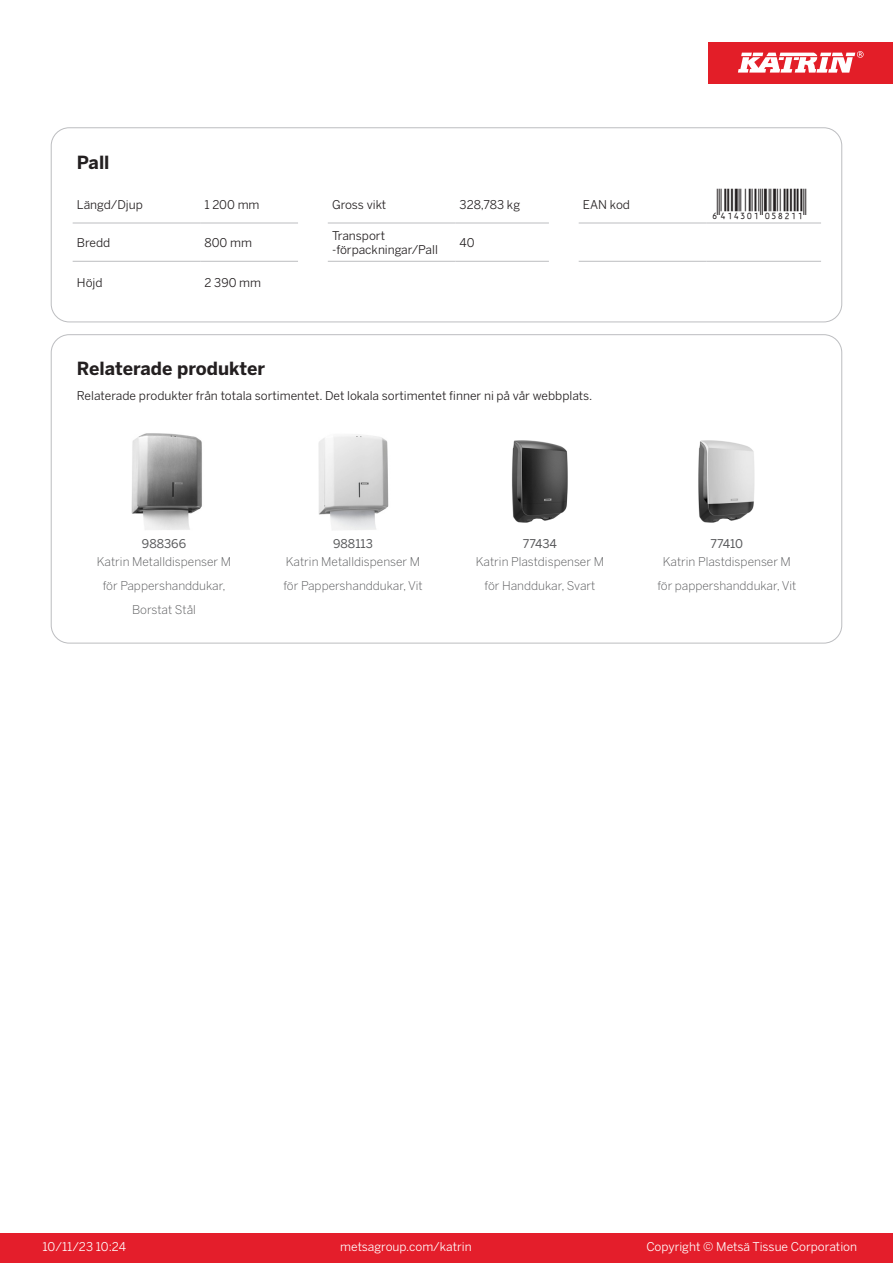
<style>
.page{position:relative;width:893px;height:1263px;background:#fff}
.page>*{position:absolute;margin:0;border:0;box-sizing:border-box;transform-origin:0 0}
.T_EAN{font:30px "Viisas EAN Matala";color:#231f20}
.T_TableHeader{font:700 18px "Benton Sans";color:#231f20}
.T_RelatedName{font:300 12px/24px "Benton Sans";color:#57585a;text-align:center}
.T_TableBody{font:12px "Benton Sans";color:#231f20}
.t1{font:12px "Benton Sans";color:#fff}
.T_RelatedCode{font:12px "Benton Sans";color:#57585a}
</style>
<div class="page">
<div style="left:0;top:1233px;width:893px;height:30px;background:#e41e2b"></div>
<div style="left:708px;top:43px;width:185px;height:41px;background:#e31e28"></div>
<svg style="left:738px;top:51px;width:126px;height:22px"></svg>
<hr style="left:73px;top:223px;width:127px;height:1px;background:#bcbdc0">
<hr style="left:200px;top:223px;width:98px;height:1px;background:#bcbdc0">
<hr style="left:328px;top:223px;width:127px;height:1px;background:#bcbdc0">
<hr style="left:455px;top:223px;width:94px;height:1px;background:#bcbdc0">
<hr style="left:579px;top:223px;width:127px;height:1px;background:#bcbdc0">
<hr style="left:706px;top:223px;width:115px;height:1px;background:#bcbdc0">
<hr style="left:73px;top:261px;width:127px;height:1px;background:#bcbdc0">
<hr style="left:200px;top:261px;width:98px;height:1px;background:#bcbdc0">
<hr style="left:328px;top:261px;width:127px;height:1px;background:#bcbdc0">
<hr style="left:455px;top:261px;width:94px;height:1px;background:#bcbdc0">
<hr style="left:579px;top:261px;width:127px;height:1px;background:#bcbdc0">
<hr style="left:706px;top:261px;width:115px;height:1px;background:#bcbdc0">
<div style="left:51px;top:128px;width:791px;height:194px;border:1px solid #bcbdc0;border-radius:18px"></div>
<img style="left:131px;top:433px;width:71px;height:97px">
<img style="left:318px;top:435px;width:71px;height:95px">
<img style="left:512px;top:440px;width:56px;height:83px">
<img style="left:698px;top:440px;width:57px;height:83px">
<p class="T_TableHeader" style="left:77px;top:151px;width:34px">Pall</p>
<p class="T_TableBody" style="left:77px;top:197px;width:68px">Längd/Djup</p>
<p class="T_TableBody" style="left:204px;top:197px;width:57px">1 200 mm</p>
<p class="T_TableBody" style="left:332px;top:197px;width:56px">Gross vikt</p>
<p class="T_TableBody" style="left:460px;top:197px;width:62px">328,783 kg</p>
<p class="T_TableBody" style="left:583px;top:197px;width:49px">EAN kod</p>
<p class="T_EAN" style="left:710px;top:188px;width:97px">*6414301058211*</p>
<p class="T_TableBody" style="left:77px;top:235px;width:35px">Bredd</p>
<p class="T_TableBody" style="left:204px;top:235px;width:49px">800 mm</p>
<p class="T_TableBody" style="left:332px;top:228px;width:55px">Transport</p>
<p class="T_TableBody" style="left:332px;top:243px;width:107px">-förpackningar/Pall</p>
<p class="T_TableBody" style="left:460px;top:235px;width:17px">40</p>
<p class="T_TableBody" style="left:77px;top:276px;width:27px">Höjd</p>
<p class="T_TableBody" style="left:204px;top:276px;width:58px">2 390 mm</p>
<p class="T_TableHeader" style="left:77px;top:357px;width:190px">Relaterade produkter</p>
<p class="T_TableBody" style="left:77px;top:388px;width:517px">Relaterade produkter från totala sortimentet. Det lokala sortimentet finner ni på vår webbplats.</p>
<p class="T_RelatedCode" style="left:142px;top:537px;width:46px">988366</p>
<p class="T_RelatedCode" style="left:333px;top:537px;width:41px">988113</p>
<p class="T_RelatedCode" style="left:523px;top:537px;width:36px">77434</p>
<p class="T_RelatedCode" style="left:710px;top:537px;width:34px">77410</p>
<p class="T_RelatedName" style="left:97px;top:550px;width:136px">Katrin Metalldispenser M för Pappershanddukar,<br>Borstat Stål</p>
<p class="T_RelatedName" style="left:283px;top:550px;width:141px;text-align:left">Katrin Metalldispenser M för Pappershanddukar, Vit</p>
<p class="T_RelatedName" style="left:476px;top:550px;width:130px">Katrin Plastdispenser M för Handdukar, Svart</p>
<p class="T_RelatedName" style="left:657px;top:550px;width:140px">Katrin Plastdispenser M för pappershanddukar, Vit</p>
<p class="t1" style="left:43px;top:1239px;width:85px">10/11/23 10:24</p>
<p class="t1" style="left:340px;top:1239px;width:133px">metsagroup.com/katrin</p>
<p class="t1" style="left:646px;top:1239px;width:212px">Copyright © Metsä Tissue Corporation</p>
</div>
